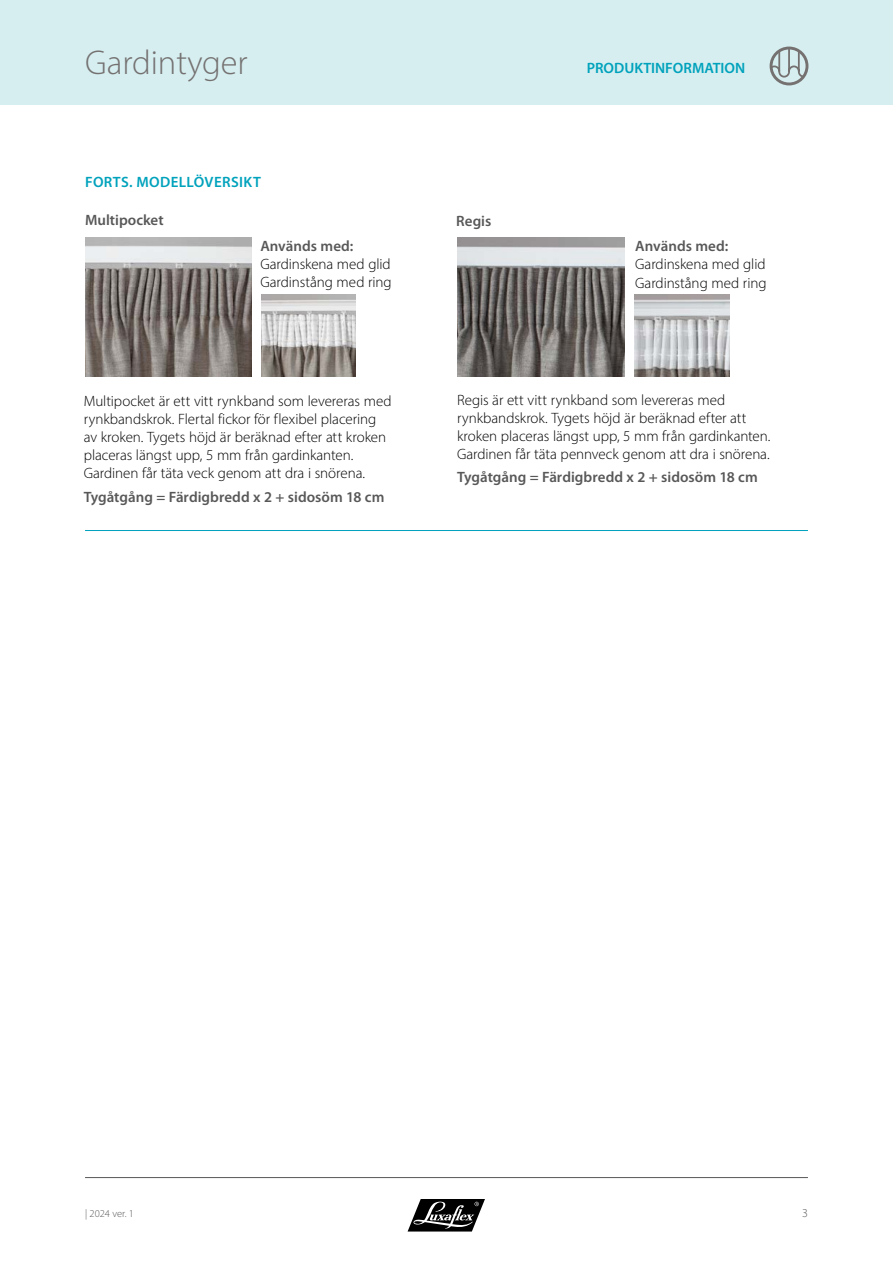
<style>
.page{position:relative;width:893px;height:1263px;background:#fff}
.page>*{position:absolute;margin:0;border:0;box-sizing:border-box;transform-origin:0 0}
.t1{font:300 34.5px "Myriad Pro";color:#757171}
.t2{font:300 15px/18px "Myriad Pro";letter-spacing:-.005em;color:#000}
.t3{font:600 15px "Myriad Pro";color:#585858}
.t4{font:600 15px "Myriad Pro";letter-spacing:.025em;color:#00a2bc}
.t5{font:600 15px "Myriad Pro";letter-spacing:.005em;color:#00a2bc}
.t6{font:300 12px "Myriad Pro";color:#585858}
.t7{font:300 10.5px "Myriad Pro";color:#585858}
</style>
<div class="page">
<div style="left:0;top:0;width:893px;height:105px;background:#d6eef0"></div>
<hr style="left:85px;top:1177px;width:723px;height:1px;background:#585858">
<svg style="left:408px;top:1199px;width:77px;height:32px"></svg>
<div style="left:770px;top:47px;width:38px;height:38px;border:3px solid #757171;border-radius:50%"></div>
<svg style="left:769px;top:46px;width:36px;height:32px"></svg>
<img style="left:85px;top:237px;width:167px;height:139px">
<img style="left:261px;top:295px;width:95px;height:81px">
<hr style="left:85px;top:530px;width:723px;height:1px;background:#00a2bc">
<img style="left:457px;top:237px;width:167px;height:139px">
<img style="left:635px;top:295px;width:94px;height:82px">
<h1 class="t1" style="left:85px;top:41px;width:164px">Gardintyger</h1>
<p class="t4" style="left:85px;top:174px;width:177px">FORTS. MODELLÖVERSIKT</p>
<p class="t3" style="left:85px;top:212px;width:80px">Multipocket</p>
<p class="t3" style="left:260px;top:238px;width:95px">Används med:</p>
<p class="t2" style="left:260px;top:255px;width:133px">Gardinskena med glid<br>Gardinstång med ring</p>
<p class="t2" style="left:84px;top:391px;width:309px">Multipocket är ett vitt rynkband som levereras med rynkbandskrok. Flertal fickor för flexibel placering av kroken. Tygets höjd är beräknad efter att kroken placeras längst upp, 5 mm från gardinkanten.<br>Gardinen får täta veck genom att dra i snörena.</p>
<p class="t3" style="left:84px;top:489px;width:302px">Tygåtgång = Färdigbredd x 2 + sidosöm 18 cm</p>
<p class="t3" style="left:456px;top:212px;width:37px">Regis</p>
<p class="t5" style="left:587px;top:60px;width:160px">PRODUKTINFORMATION</p>
<p class="t3" style="left:635px;top:238px;width:95px">Används med:</p>
<p class="t2" style="left:635px;top:255px;width:133px">Gardinskena med glid<br>Gardinstång med ring</p>
<p class="t2" style="left:457px;top:391px;width:315px">Regis är ett vitt rynkband som levereras med rynkbandskrok. Tygets höjd är beräknad efter att kroken placeras längst upp, 5 mm från gardinkanten.<br>Gardinen får täta pennveck genom att dra i snörena.</p>
<p class="t3" style="left:457px;top:468px;width:302px">Tygåtgång = Färdigbredd x 2 + sidosöm 18 cm</p>
<p class="t7" style="left:85px;top:1207px;width:50px">| 2024 ver. 1</p>
<p class="t6" style="left:802px;top:1206px;width:7px">3</p>
</div>
